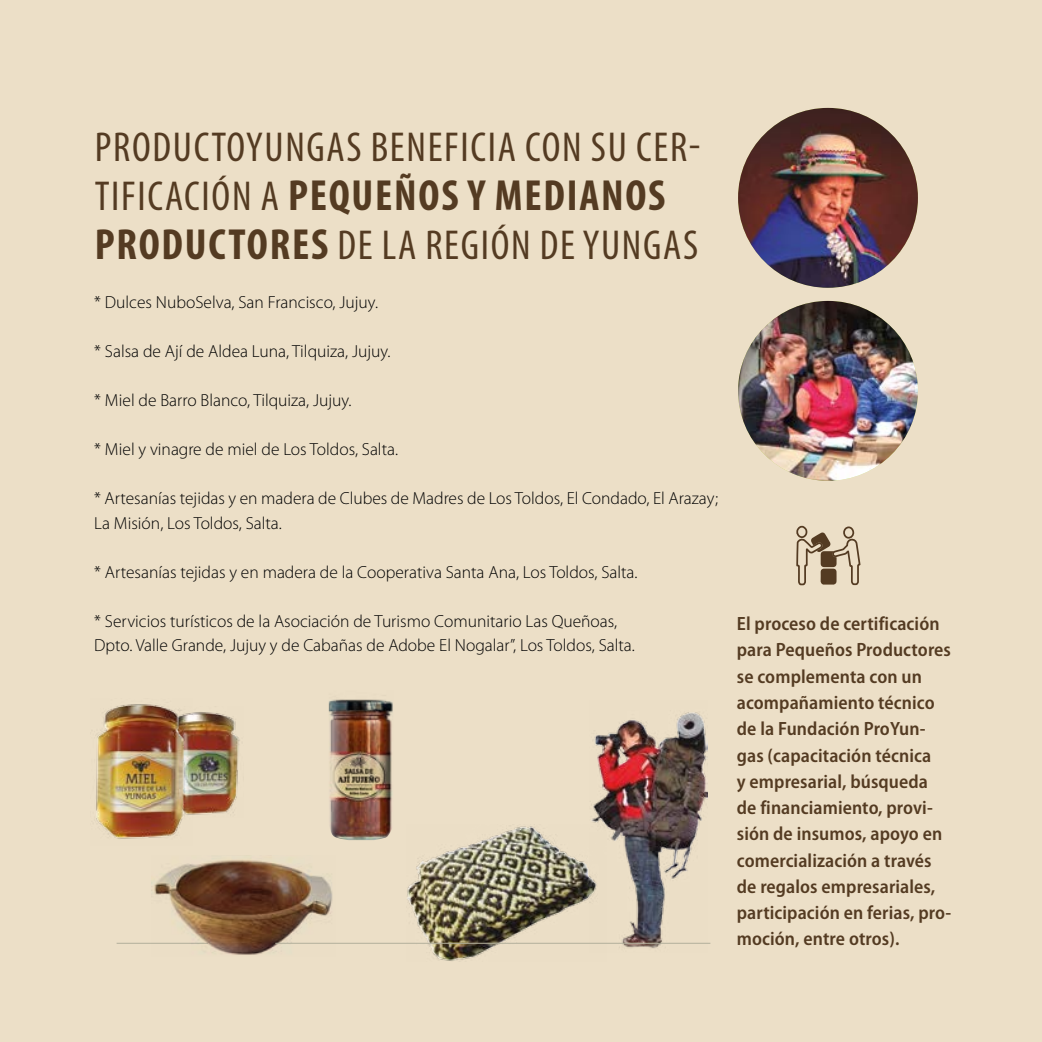
<style>
.page{position:relative;width:1042px;height:1042px;background:#ecdfc7}
.page>*{position:absolute;margin:0;border:0;box-sizing:border-box;transform-origin:0 0}
.t1{font:700 condensed 43.75px "Myriad Pro";letter-spacing:.04em;color:#543b22}
.t2{font:condensed 42px "Myriad Pro";letter-spacing:.04em;color:#543b22}
.t3{font:600 semi-condensed 19.25px/26.2px "Myriad Pro";letter-spacing:.005em;color:#543b22}
.t4{font:300 17.5px/24.5px "Myriad Pro";color:#000}
.s1{font-weight:400;font-size:42px}
.s2{font-weight:700;font-size:43.75px}
</style>
<div class="page">
<hr style="left:117px;top:943px;width:91px;height:1px;background:#b2af9b">
<img style="left:738px;top:301px;width:180px;height:180px;border-radius:90px">
<svg style="left:796px;top:525px;width:65px;height:61px"></svg>
<img style="left:192px;top:712px;width:48px;height:103px">
<img style="left:96px;top:704px;width:96px;height:135px">
<img style="left:591px;top:712px;width:116px;height:237px">
<img style="left:406px;top:824px;width:200px;height:137px">
<img style="left:738px;top:108px;width:180px;height:180px;border-radius:90px">
<img style="left:329px;top:699px;width:64px;height:141px">
<img style="left:151px;top:859px;width:185px;height:96px">
<hr style="left:275px;top:943px;width:435px;height:1px;background:#b2af9b">
<h2 class="t2" style="left:95px;top:122px;width:607px">PRODUCTOYUNGAS BENEFICIA CON SU CER-</h2>
<h1 class="t1" style="left:95px;top:168px;width:572px"><span class="s1">TIFICACIÓN A</span> PEQUEÑOS Y MEDIANOS</h1>
<h2 class="t2" style="left:95px;top:220px;width:605px"><span class="s2">PRODUCTORES</span> DE LA REGIÓN DE YUNGAS</h2>
<p class="t4" style="left:94px;top:290px;width:285px">* Dulces NuboSelva, San Francisco, Jujuy.</p>
<p class="t4" style="left:94px;top:339px;width:298px">* Salsa de Ají de Aldea Luna, Tilquiza, Jujuy.</p>
<p class="t4" style="left:94px;top:388px;width:259px">* Miel de Barro Blanco, Tilquiza, Jujuy.</p>
<p class="t4" style="left:94px;top:437px;width:305px">* Miel y vinagre de miel de Los Toldos, Salta.</p>
<p class="t4" style="left:94px;top:486px;width:625px">* Artesanías tejidas y en madera de Clubes de Madres de Los Toldos, El Condado, El Arazay;<br>La Misión, Los Toldos, Salta.</p>
<p class="t4" style="left:94px;top:559px;width:545px">* Artesanías tejidas y en madera de la Cooperativa Santa Ana, Los Toldos, Salta.</p>
<p class="t4" style="left:94px;top:608px;width:542px">* Servicios turísticos de la Asociación de Turismo Comunitario Las Queñoas,<br>Dpto. Valle Grande, Jujuy y de Cabañas de Adobe El Nogalar”, Los Toldos, Salta.</p>
<p class="t3" style="left:737px;top:611px;width:216px">El proceso de certificación para Pequeños Productores se complementa con un acompañamiento técnico de la Fundación ProYun&shy;gas (capacitación técnica<br>y empresarial, búsqueda de financiamiento, provi&shy;sión de insumos, apoyo en comercialización a través de regalos empresariales, participación en ferias, pro&shy;moción, entre otros).</p>
</div>
